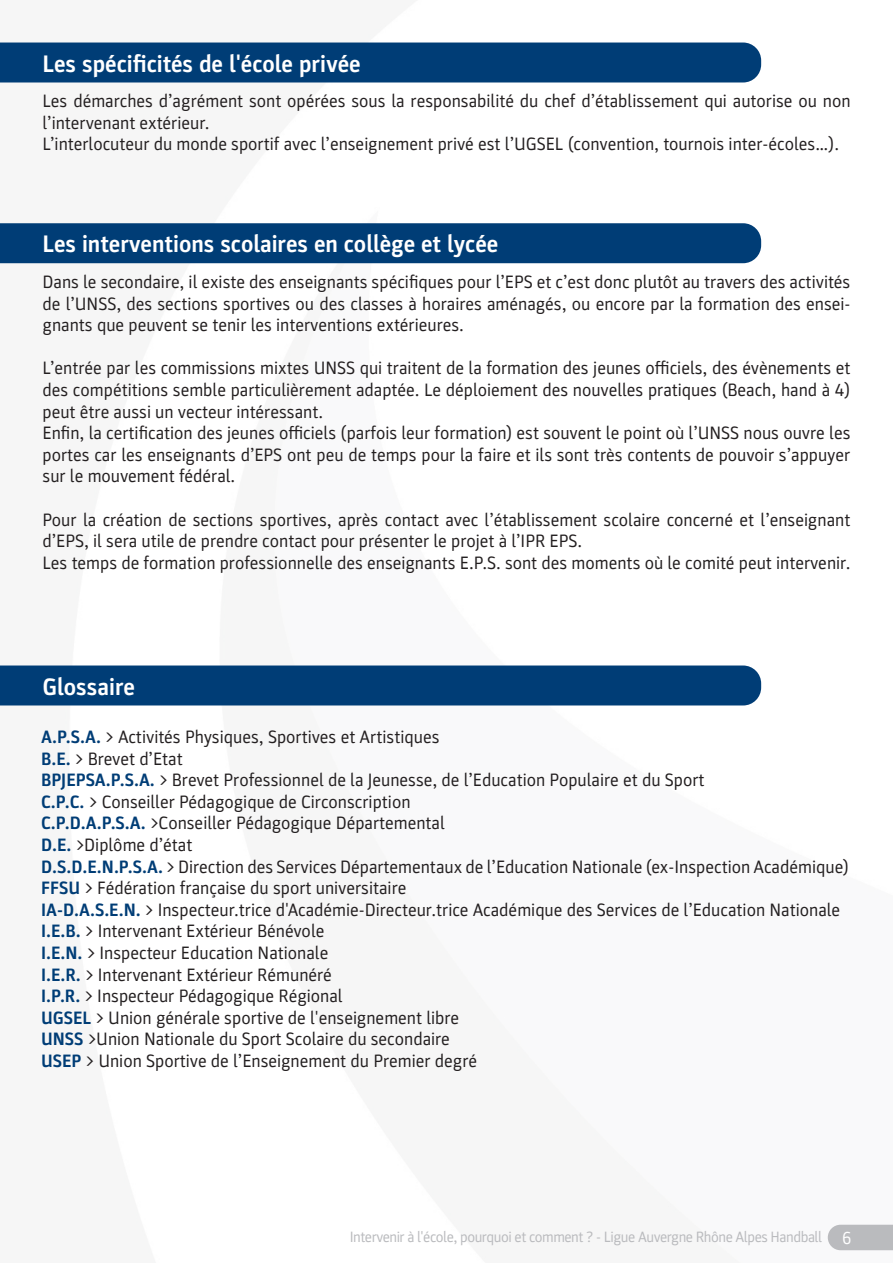
<style>
.page{position:relative;width:893px;height:1263px;background:#fff}
.page>*{position:absolute;margin:0;border:0;box-sizing:border-box;transform-origin:0 0}
.t1{font:700 24px "Parka";color:#fff}
.t2{font:18px/21.6px "Parka";color:#231f20;text-align:justify}
.t3{font:18px "Parka";color:#fff}
.t4{font:15px "Parka";letter-spacing:-.03em;color:#babbbe}
.s1{font-weight:700;color:#003d76}
</style>
<div class="page">
<div style="left:0;top:43px;width:761px;height:39px;background:#003d76"></div>
<div style="left:0;top:223px;width:761px;height:40px;background:#003d76"></div>
<div style="left:0;top:665px;width:761px;height:40px;background:#003d76"></div>
<div style="left:828px;top:1225px;width:65px;height:25px;background:#babbbe"></div>
<p class="t1" style="left:43px;top:50px;width:320px">Les spécificités de l'école privée</p>
<p class="t2" style="left:43px;top:90px;width:809px">Les démarches d’agrément sont opérées sous la responsabilité du chef d’établissement qui autorise ou non l’intervenant extérieur.</p>
<p class="t2" style="left:43px;top:134px;width:798px">L’interlocuteur du monde sportif avec l’enseignement privé est l’UGSEL (convention, tournois inter-écoles…).</p>
<p class="t1" style="left:43px;top:231px;width:457px">Les interventions scolaires en collège et lycée</p>
<p class="t2" style="left:43px;top:271px;width:809px">Dans le secondaire, il existe des enseignants spécifiques pour l’EPS et c’est donc plutôt au travers des activités de l’UNSS, des sections sportives ou des classes à horaires aménagés, ou encore par la formation des ensei&shy;gnants que peuvent se tenir les interventions extérieures.</p>
<p class="t2" style="left:43px;top:357px;width:809px">L’entrée par les commissions mixtes UNSS qui traitent de la formation des jeunes officiels, des évènements et des compétitions semble particulièrement adaptée. Le déploiement des nouvelles pratiques (Beach, hand à 4) peut être aussi un vecteur intéressant.</p>
<p class="t2" style="left:43px;top:422px;width:809px">Enfin, la certification des jeunes officiels (parfois leur formation) est souvent le point où l’UNSS nous ouvre les portes car les enseignants d’EPS ont peu de temps pour la faire et ils sont très contents de pouvoir s’appuyer sur le mouvement fédéral.</p>
<p class="t2" style="left:43px;top:509px;width:809px">Pour la création de sections sportives, après contact avec l’établissement scolaire concerné et l’enseignant d’EPS, il sera utile de prendre contact pour présenter le projet à l’IPR EPS.</p>
<p class="t2" style="left:43px;top:552px;width:809px">Les temps de formation professionnelle des enseignants E.P.S. sont des moments où le comité peut intervenir.</p>
<p class="t1" style="left:43px;top:673px;width:94px">Glossaire</p>
<p class="t2" style="left:41px;top:726px;width:400px"><span class="s1">A.P.S.A.</span> &gt; Activités Physiques, Sportives et Artistiques</p>
<p class="t2" style="left:41px;top:748px;width:143px"><span class="s1">B.E.</span> &gt; Brevet d’Etat</p>
<p class="t2" style="left:41px;top:769px;width:665px"><span class="s1">BPJEPSA.P.S.A.</span> &gt; Brevet Professionnel de la Jeunesse, de l’Education Populaire et du Sport</p>
<p class="t2" style="left:41px;top:791px;width:371px"><span class="s1">C.P.C.</span> &gt; Conseiller Pédagogique de Circonscription</p>
<p class="t2" style="left:41px;top:812px;width:405px"><span class="s1">C.P.D.A.P.S.A.</span> &gt;Conseiller Pédagogique Départemental</p>
<p class="t2" style="left:41px;top:834px;width:153px"><span class="s1">D.E.</span> &gt;Diplôme d’état</p>
<p class="t2" style="left:41px;top:856px;width:809px"><span class="s1">D.S.D.E.N.P.S.A.</span> &gt; Direction des Services Départementaux de l’Education Nationale (ex-Inspection Académique)</p>
<p class="t2" style="left:41px;top:877px;width:367px"><span class="s1">FFSU</span> &gt; Fédération française du sport universitaire</p>
<p class="t2" style="left:41px;top:899px;width:801px"><span class="s1">IA-D.A.S.E.N.</span> &gt; Inspecteur.trice d'Académie-Directeur.trice Académique des Services de l’Education Nationale</p>
<p class="t2" style="left:41px;top:920px;width:285px"><span class="s1">I.E.B.</span> &gt; Intervenant Extérieur Bénévole</p>
<p class="t2" style="left:41px;top:942px;width:289px"><span class="s1">I.E.N.</span> &gt; Inspecteur Education Nationale</p>
<p class="t2" style="left:41px;top:964px;width:292px"><span class="s1">I.E.R.</span> &gt; Intervenant Extérieur Rémunéré</p>
<p class="t2" style="left:41px;top:985px;width:303px"><span class="s1">I.P.R.</span> &gt; Inspecteur Pédagogique Régional</p>
<p class="t2" style="left:41px;top:1007px;width:420px"><span class="s1">UGSEL</span> &gt; Union générale sportive de l'enseignement libre</p>
<p class="t2" style="left:41px;top:1028px;width:410px"><span class="s1">UNSS</span> &gt;Union Nationale du Sport Scolaire du secondaire</p>
<p class="t2" style="left:41px;top:1050px;width:438px"><span class="s1">USEP</span> &gt; Union Sportive de l’Enseignement du Premier degré</p>
<p class="t4" style="left:350px;top:1228px;width:474px">Intervenir à l'école, pourquoi et comment ? - Ligue Auvergne Rhône Alpes Handball</p>
<p class="t3" style="left:842px;top:1228px;width:11px">6</p>
</div>
